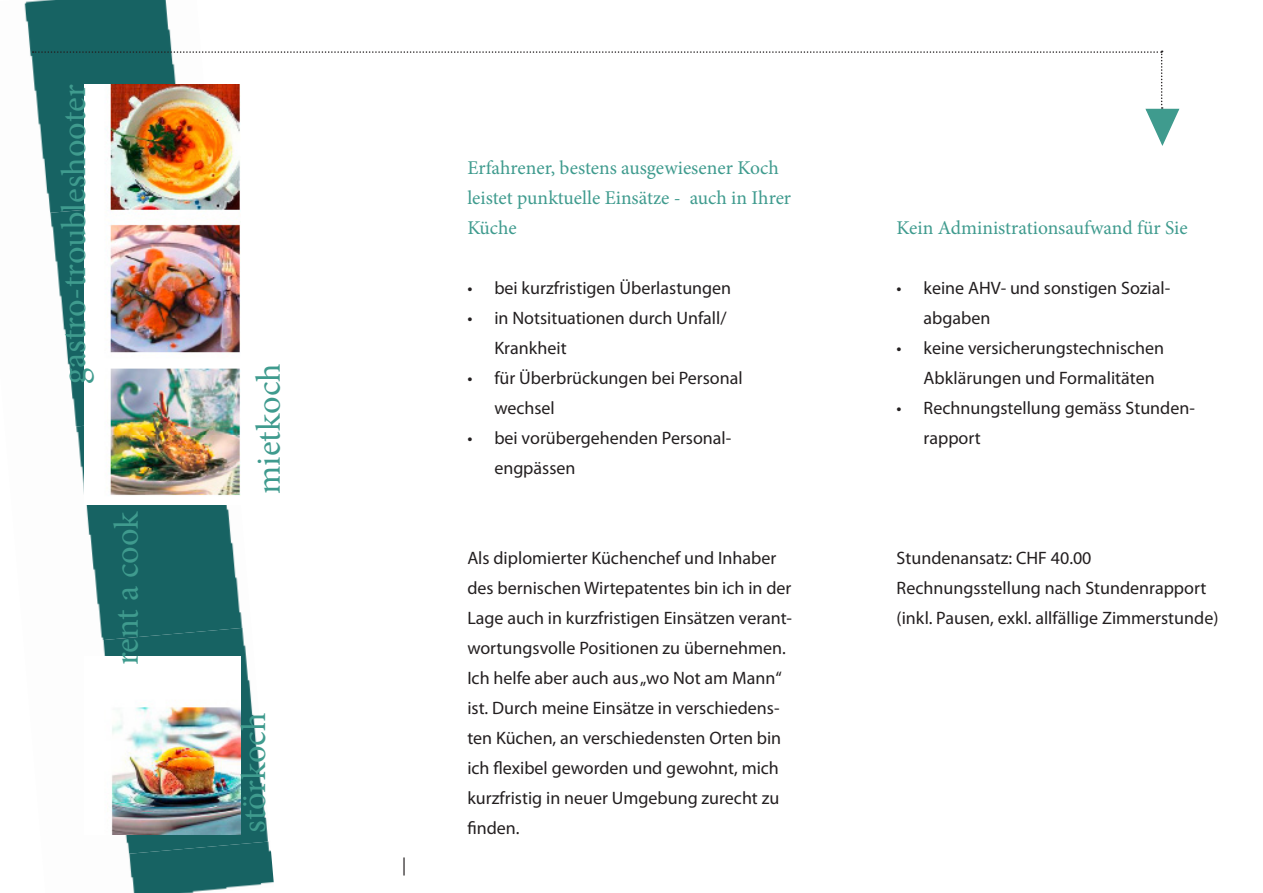
<style>
.page{position:relative;width:1263px;height:893px;background:#fff}
.page>*{position:absolute;margin:0;border:0;box-sizing:border-box;transform-origin:0 0}
.t1{font:34.5px "Minion Pro";letter-spacing:-.005em;color:#3f9b8e}
.t2{font:19.5px/30px "Minion Pro";color:#3f9b8e}
.t3{font:18px/30px "Myriad Pro";color:#231f20}
.t4{font:18px "Minion Pro";color:#231f20}
</style>
<div class="page">
<img style="left:24px;top:0;width:148px;height:198px">
<img style="left:48px;top:198px;width:36px;height:215px">
<img style="left:74px;top:413px;width:169px;height:214px">
<img style="left:100px;top:627px;width:168px;height:214px">
<img style="left:126px;top:841px;width:148px;height:52px">
<img style="left:84px;top:146px;width:156px;height:358px">
<svg style="left:33px;top:51px;width:1147px;height:95px"></svg>
<img style="left:100px;top:656px;width:140px;height:178px">
<p class="t1" style="left:51px;top:384px;width:301px;rotate:-90deg">gastro-troubleshooter</p>
<p class="t1" style="left:104px;top:665px;width:156px;rotate:-90deg">rent a cook</p>
<p class="t1" style="left:246px;top:494px;width:132px;rotate:-90deg">mietkoch</p>
<p class="t1" style="left:231px;top:833px;width:122px;rotate:-90deg">störkoch</p>
<p class="t4" style="left:402px;top:853px;width:6px">|</p>
<p class="t2" style="left:467px;top:153px;width:325px">Erfahrener, bestens ausgewiesener Koch leistet punktuelle Einsätze - auch in Ihrer<br>Küche</p>
<p class="t3" style="left:467px;top:273px;width:265px">• bei kurzfristigen Überlastungen</p>
<p class="t3" style="left:494px;top:303px;width:234px;text-indent:-27px">• in Notsituationen durch Unfall/<br>Krankheit</p>
<p class="t3" style="left:494px;top:363px;width:250px;text-indent:-27px">• für Überbrückungen bei Personal wechsel</p>
<p class="t3" style="left:494px;top:423px;width:238px;text-indent:-27px">• bei vorübergehenden Personal&shy;engpässen</p>
<p class="t3" style="left:467px;top:543px;width:326px">Als diplomierter Küchenchef und Inhaber des bernischen Wirtepatentes bin ich in der Lage auch in kurzfristigen Einsätzen verant&shy;wortungsvolle Positionen zu übernehmen.<br>Ich helfe aber auch aus „wo Not am Mann“ ist. Durch meine Einsätze in verschiedens&shy;ten Küchen, an verschiedensten Orten bin ich flexibel geworden und gewohnt, mich kurzfristig in neuer Umgebung zurecht zu finden.</p>
<p class="t2" style="left:897px;top:213px;width:293px">Kein Administrationsaufwand für Sie</p>
<p class="t3" style="left:924px;top:273px;width:248px;text-indent:-27px">• keine AHV- und sonstigen Sozial&shy;abgaben</p>
<p class="t3" style="left:924px;top:333px;width:242px;text-indent:-27px">• keine versicherungstechnischen<br>Abklärungen und Formalitäten</p>
<p class="t3" style="left:924px;top:393px;width:273px;text-indent:-27px">• Rechnungstellung gemäss Stunden&shy;rapport</p>
<p class="t3" style="left:897px;top:543px;width:196px">Stundenansatz: CHF 40.00</p>
<p class="t3" style="left:897px;top:573px;width:311px">Rechnungsstellung nach Stundenrapport</p>
<p class="t3" style="left:897px;top:603px;width:323px">(inkl. Pausen, exkl. allfällige Zimmerstunde)</p>
</div>
